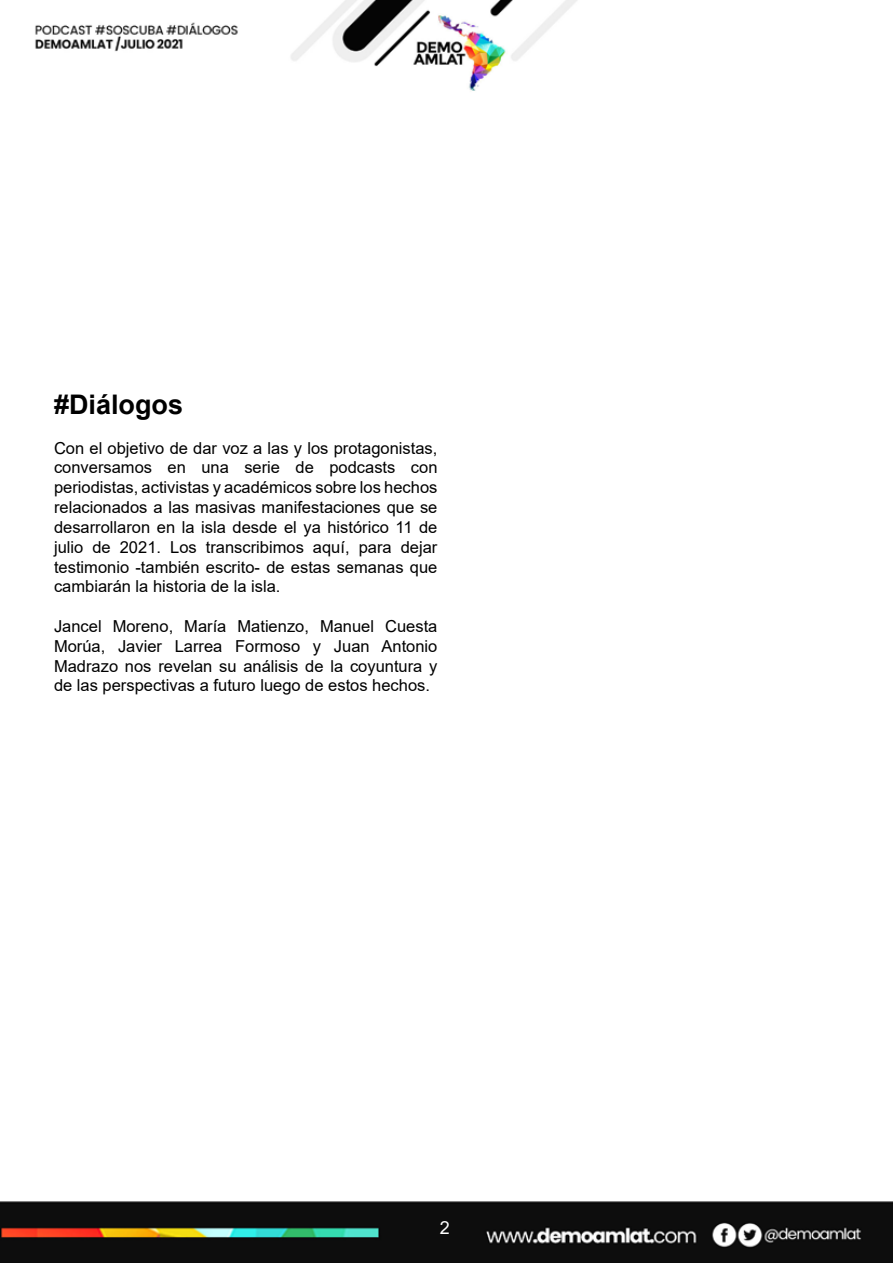
<style>
.page{position:relative;width:893px;height:1263px;background:#fff}
.page>*{position:absolute;margin:0;border:0;box-sizing:border-box;transform-origin:0 0}
.t1{font:700 27px "Arial";color:#000}
.t2{font:18px "Arial";color:#fff}
.t3{font:16.5px/19.8px "Arial";color:#000;text-align:justify}
</style>
<div class="page">
<img style="left:0;top:0;width:893px;height:1263px">
<h1 class="t1" style="left:54px;top:386px;width:131px">#Diálogos</h1>
<p class="t3" style="left:54px;top:438px;width:385px">Con el objetivo de dar voz a las y los protagonistas, conversamos en una serie de podcasts con periodistas, activistas y académicos sobre los hechos relacionados a las masivas manifestaciones que se desarrollaron en la isla desde el ya histórico 11 de julio de 2021. Los transcribimos aquí, para dejar testimonio -también escrito- de estas semanas que cambiarán la historia de la isla.</p>
<p class="t3" style="left:54px;top:616px;width:385px">Jancel Moreno, María Matienzo, Manuel Cuesta Morúa, Javier Larrea Formoso y Juan Antonio Madrazo nos revelan su análisis de la coyuntura y de las perspectivas a futuro luego de estos hechos.</p>
<p class="t2" style="left:440px;top:1215px;width:12px">2</p>
</div>
